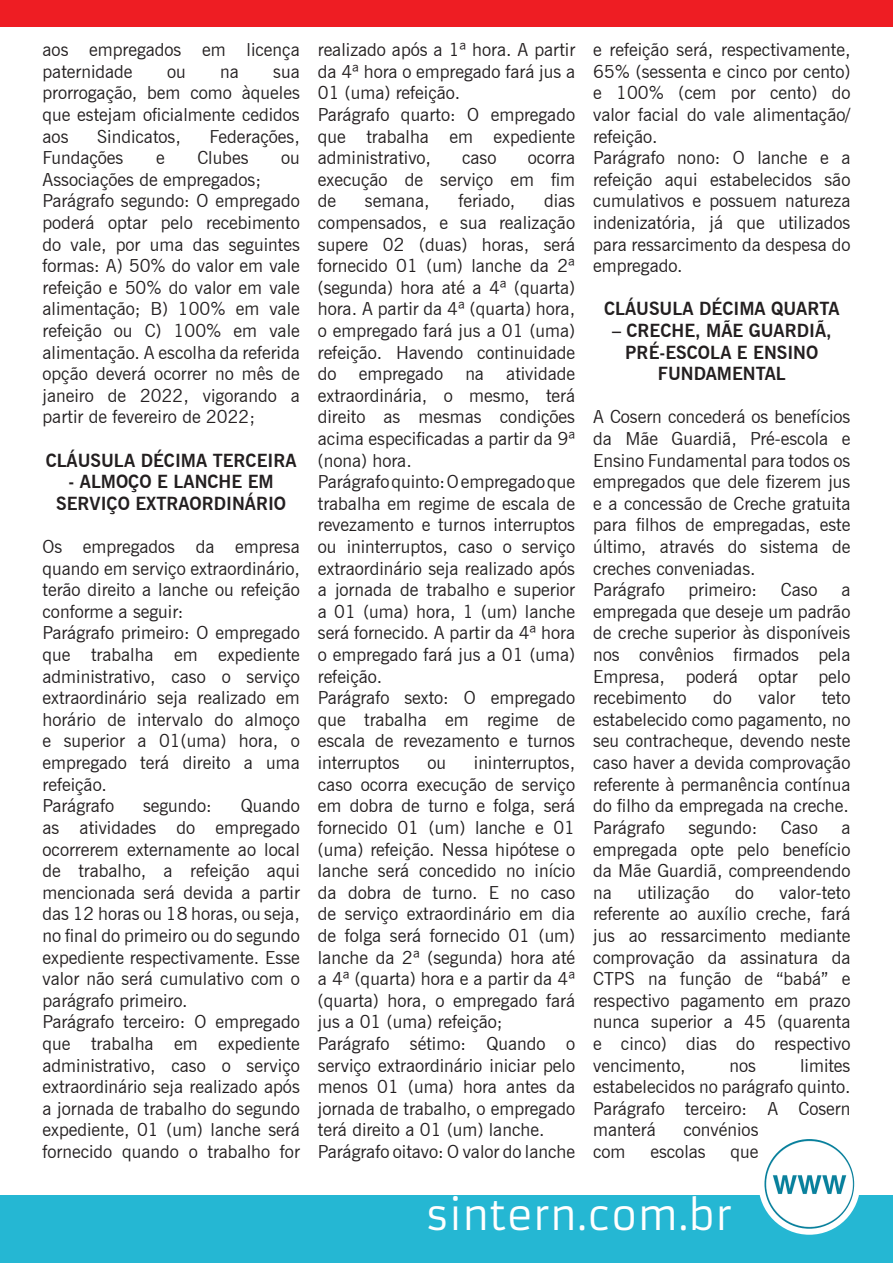
<style>
.page{position:relative;width:893px;height:1263px;background:#fff}
.page>*{position:absolute;margin:0;border:0;box-sizing:border-box;transform-origin:0 0}
.t1{font:40.5px "Armata";color:#fff}
.t2{font:18px/21.6px "News Gothic BT";color:#231f20;text-align:justify}
.t3{font:700 18px/21.6px "News Gothic BT";color:#231f20;text-align:center}
</style>
<div class="page">
<div style="left:0;top:1195px;width:877px;height:68px;background:#25b7d3"></div>
<div style="left:877px;top:1195px;width:16px;height:68px;background:#25b7d3"></div>
<img style="left:761px;top:1136px;width:96px;height:96px;border-radius:48px">
<div style="left:758px;top:1133px;width:102px;height:102px;border:6px solid #fff;border-radius:50%"></div>
<div style="left:0;top:0;width:893px;height:26px;background:#ee1d23"></div>
<p class="t2" style="left:43px;top:39px;width:259px">aos empregados em licença paternidade</p>
<p class="t2" style="left:43px;top:60px;width:259px;text-indent:231px">sua prorrogação, bem como àqueles que estejam oficialmente cedidos aos</p>
<p class="t2" style="left:167px;top:60px;width:20px">ou</p>
<p class="t2" style="left:220px;top:60px;width:20px">na</p>
<p class="t2" style="left:97px;top:125px;width:85px">Sindicatos,</p>
<p class="t2" style="left:209px;top:125px;width:92px">Federações,</p>
<p class="t2" style="left:43px;top:147px;width:82px">Fundações</p>
<p class="t2" style="left:156px;top:147px;width:10px">e</p>
<p class="t2" style="left:197px;top:147px;width:53px">Clubes</p>
<p class="t2" style="left:281px;top:147px;width:20px">ou</p>
<p class="t2" style="left:43px;top:168px;width:220px">Associações de empregados;</p>
<p class="t2" style="left:43px;top:190px;width:259px">Parágrafo segundo: O empregado poderá optar pelo recebimento do vale, por uma das seguintes formas: A) 50% do valor em vale refeição e 50% do valor em vale alimentação; B) 100% em vale refeição ou C) 100% em vale alimentação. A escolha da referida opção deverá ocorrer no mês de janeiro de 2022, vigorando a partir de fevereiro de 2022;</p>
<p class="t3" style="left:46px;top:449px;width:252px">CLÁUSULA DÉCIMA TERCEIRA</p>
<p class="t3" style="left:56px;top:471px;width:231px">- ALMOÇO E LANCHE EM<br>SERVIÇO EXTRAORDINÁRIO</p>
<p class="t2" style="left:43px;top:536px;width:259px">Os empregados da empresa quando em serviço extraordinário, terão direito a lanche ou refeição conforme a seguir:</p>
<p class="t2" style="left:43px;top:622px;width:259px">Parágrafo primeiro: O empregado que trabalha em expediente administrativo, caso o serviço extraordinário seja realizado em horário de intervalo do almoço e superior a 01(uma) hora, o empregado terá direito a uma refeição.</p>
<p class="t2" style="left:43px;top:795px;width:73px">Parágrafo</p>
<p class="t2" style="left:143px;top:795px;width:70px">segundo:</p>
<p class="t2" style="left:43px;top:795px;width:259px;text-indent:198px">Quando as atividades do empregado ocorrerem externamente ao local de trabalho, a refeição aqui mencionada será devida a partir das 12 horas ou 18 horas, ou seja, no final do primeiro ou do segundo expediente respectivamente. Esse valor não será cumulativo com o parágrafo primeiro.</p>
<p class="t2" style="left:43px;top:1011px;width:259px">Parágrafo terceiro: O empregado que trabalha em expediente administrativo, caso o serviço extraordinário seja realizado após a jornada de trabalho do segundo expediente, 01 (um) lanche será fornecido quando o trabalho for</p>
<p class="t2" style="left:318px;top:39px;width:259px">realizado após a 1ª hora. A partir da 4ª hora o empregado fará jus a 01 (uma) refeição.</p>
<p class="t2" style="left:318px;top:104px;width:259px">Parágrafo quarto: O empregado que trabalha em expediente administrativo,</p>
<p class="t2" style="left:318px;top:147px;width:259px;text-indent:210px">ocorra execução de serviço em fim de</p>
<p class="t2" style="left:462px;top:147px;width:36px">caso</p>
<p class="t2" style="left:365px;top:190px;width:66px">semana,</p>
<p class="t2" style="left:458px;top:190px;width:58px">feriado,</p>
<p class="t2" style="left:318px;top:190px;width:259px;text-indent:226px">dias compensados, e sua realização supere 02 (duas) horas, será fornecido 01 (um) lanche da 2ª (segunda) hora até a 4ª (quarta) hora. A partir da 4ª (quarta) hora, o empregado fará jus a 01 (uma) refeição. Havendo continuidade do empregado na atividade extraordinária, o mesmo, terá direito as mesmas condições acima especificadas a partir da 9ª (nona) hora.</p>
<p class="t2" style="left:318px;top:471px;width:259px">Parágrafo quinto: O empregado que trabalha em regime de escala de revezamento e turnos interruptos ou ininterruptos, caso o serviço extraordinário seja realizado após a jornada de trabalho e superior a 01 (uma) hora, 1 (um) lanche será fornecido. A partir da 4ª hora o empregado fará jus a 01 (uma) refeição.</p>
<p class="t2" style="left:318px;top:687px;width:259px">Parágrafo sexto: O empregado que trabalha em regime de escala de revezamento e turnos interruptos</p>
<p class="t2" style="left:318px;top:752px;width:259px;text-indent:156px">ininterruptos, caso ocorra execução de serviço em dobra de turno e folga, será fornecido 01 (um) lanche e 01 (uma) refeição. Nessa hipótese o lanche será concedido no início da dobra de turno. E no caso de serviço extraordinário em dia de folga será fornecido 01 (um) lanche da 2ª (segunda) hora até a 4ª (quarta) hora e a partir da 4ª (quarta) hora, o empregado fará jus a 01 (uma) refeição;</p>
<p class="t2" style="left:318px;top:1032px;width:259px">Parágrafo sétimo: Quando o serviço extraordinário iniciar pelo menos 01 (uma) hora antes da jornada de trabalho, o empregado terá direito a 01 (um) lanche.</p>
<p class="t2" style="left:318px;top:1140px;width:259px">Parágrafo oitavo: O valor do lanche</p>
<p class="t2" style="left:427px;top:752px;width:20px">ou</p>
<p class="t2" style="left:593px;top:39px;width:259px">e refeição será, respectivamente, 65% (sessenta e cinco por cento) e 100% (cem por cento) do valor facial do vale alimentação/ refeição.</p>
<p class="t2" style="left:593px;top:147px;width:259px">Parágrafo nono: O lanche e a refeição aqui estabelecidos são cumulativos e possuem natureza indenizatória, já que utilizados para ressarcimento da despesa do empregado.</p>
<p class="t3" style="left:604px;top:298px;width:237px">CLÁUSULA DÉCIMA QUARTA</p>
<p class="t3" style="left:612px;top:320px;width:221px">– CRECHE, MÃE GUARDIÃ,<br>PRÉ-ESCOLA E ENSINO<br>FUNDAMENTAL</p>
<p class="t2" style="left:593px;top:406px;width:259px">A Cosern concederá os benefícios da Mãe Guardiã, Pré-escola e Ensino Fundamental para todos os empregados que dele fizerem jus e a concessão de Creche gratuita para filhos de empregadas, este último, através do sistema de creches conveniadas.</p>
<p class="t2" style="left:593px;top:579px;width:73px">Parágrafo</p>
<p class="t2" style="left:688px;top:579px;width:70px">primeiro:</p>
<p class="t2" style="left:781px;top:579px;width:38px">Caso</p>
<p class="t2" style="left:593px;top:579px;width:259px;text-indent:248px">a empregada que deseje um padrão de creche superior às disponíveis nos convênios firmados pela Empresa, poderá optar pelo recebimento</p>
<p class="t2" style="left:713px;top:687px;width:20px">do</p>
<p class="t2" style="left:758px;top:687px;width:38px">valor</p>
<p class="t2" style="left:593px;top:687px;width:259px;text-indent:229px">teto estabelecido como pagamento, no seu contracheque, devendo neste caso haver a devida comprovação referente à permanência contínua do filho da empregada na creche.</p>
<p class="t2" style="left:593px;top:816px;width:73px">Parágrafo</p>
<p class="t2" style="left:688px;top:816px;width:70px">segundo:</p>
<p class="t2" style="left:781px;top:816px;width:38px">Caso</p>
<p class="t2" style="left:593px;top:816px;width:259px;text-indent:248px">a empregada opte pelo benefício da Mãe Guardiã, compreendendo na</p>
<p class="t2" style="left:593px;top:881px;width:259px;text-indent:186px">valor-teto referente ao auxílio creche, fará jus ao ressarcimento mediante comprovação da assinatura da CTPS na função de “babá” e respectivo pagamento em prazo nunca superior a 45 (quarenta e cinco) dias do respectivo vencimento,</p>
<p class="t2" style="left:637px;top:881px;width:74px">utilização</p>
<p class="t2" style="left:735px;top:881px;width:20px">do</p>
<p class="t2" style="left:593px;top:1054px;width:259px;text-align:right">limites<br>estabelecidos no parágrafo quinto.</p>
<p class="t2" style="left:593px;top:1097px;width:259px">Parágrafo terceiro: A Cosern manterá</p>
<p class="t2" style="left:730px;top:1054px;width:28px">nos</p>
<p class="t2" style="left:683px;top:1119px;width:77px">convénios</p>
<p class="t2" style="left:593px;top:1140px;width:34px">com</p>
<p class="t2" style="left:650px;top:1140px;width:57px">escolas</p>
<p class="t2" style="left:730px;top:1140px;width:29px">que</p>
<p class="t1" style="left:425px;top:1190px;width:309px">sintern.com.br</p>
</div>
